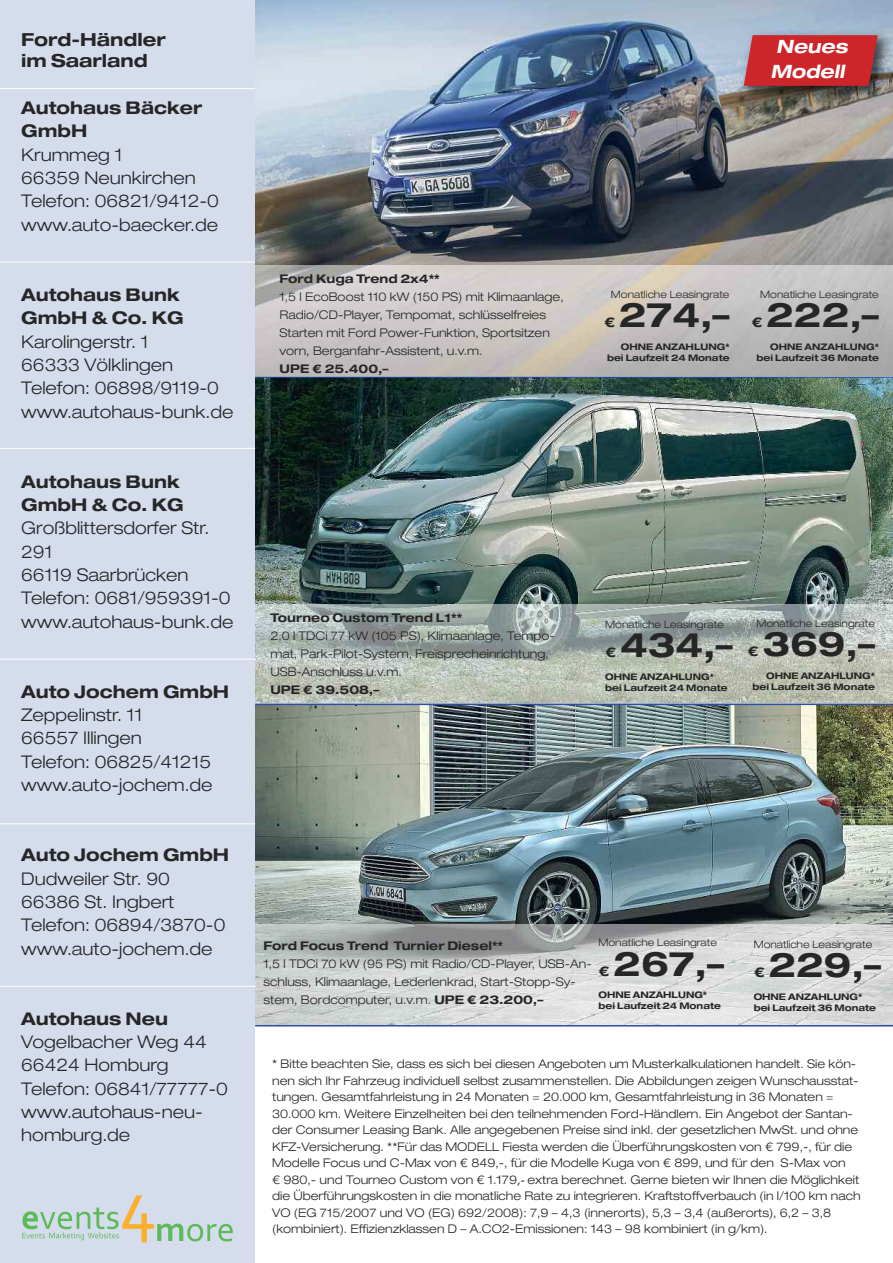
<style>
.page{position:relative;width:893px;height:1263px;background:#fff}
.page>*{position:absolute;margin:0;border:0;box-sizing:border-box;transform-origin:0 0}
.t1{font:700 expanded 33.9px "Ford";color:#272627}
.t2{font:italic 700 expanded 18.45px/25px "Ford";color:#fff;text-align:center}
.t3{font:700 expanded 18px/21.6px "Ford";color:#272627}
.t4{font:300 expanded 17.55px/23.4px "Ford";color:#272627}
.t5{font:700 expanded 17.55px/23.4px "Ford";color:#272627}
.t6{font:700 expanded 13.65px "Ford";color:#272627}
.t7{font:300 expanded 12px/16.5px "Ford CE";color:#272627}
.t8{font:700 expanded 12px "Ford";color:#272627}
.t9{font:300 expanded 10.2px "Ford CE";color:#272627}
.t10{font:700 expanded 9px/10.8px "Ford";color:#272627;text-align:right}
.s1{font-family:"Ford";font-weight:700}
.s2{font-family:"Avenir";font-weight:500;font-style:italic;font-stretch:normal}
</style>
<div class="page">
<img style="left:255px;top:705px;width:638px;height:320px">
<img style="left:255px;top:378px;width:638px;height:226px">
<div style="left:0;top:0;width:255px;height:1263px;background:#d5dcec"></div>
<hr style="left:0;top:986px;width:255px;height:1px;background:#fff">
<hr style="left:0;top:823px;width:255px;height:1px;background:#fff">
<hr style="left:0;top:659px;width:255px;height:1px;background:#fff">
<hr style="left:0;top:448px;width:255px;height:1px;background:#fff">
<hr style="left:0;top:262px;width:255px;height:1px;background:#fff">
<hr style="left:0;top:88px;width:255px;height:1px;background:#fff">
<svg style="left:22px;top:1195px;width:211px;height:47px"></svg>
<img style="left:255px;top:0;width:638px;height:266px">
<hr style="left:255px;top:376px;width:638px;height:2px;background:#2d4f9f">
<hr style="left:255px;top:1025px;width:638px;height:1px;background:#2d4f9f">
<img style="left:737px;top:29px;width:156px;height:76px">
<svg style="left:744px;top:35px;width:134px;height:51px;background:#c52c31"></svg>
<hr style="left:255px;top:376px;width:638px;height:1px;background:#96a7cf">
<img style="left:255px;top:604px;width:638px;height:100px">
<hr style="left:255px;top:704px;width:638px;height:1px;background:#96a7cf">
<img style="left:255px;top:925px;width:638px;height:99px">
<h3 class="t3" style="left:21px;top:29px;width:146px">Ford-Händler im Saarland</h3>
<h2 class="t2" style="left:770px;top:34px;width:83px">Neues<br>Modell</h2>
<h3 class="t5" style="left:21px;top:96px;width:182px">Autohaus Bäcker<br>GmbH</h3>
<h3 class="t4" style="left:21px;top:143px;width:199px">Krummeg 1<br>66359 Neunkirchen<br>Telefon: 06821/9412-0 www.auto-baecker.de</h3>
<h3 class="t5" style="left:21px;top:283px;width:164px">Autohaus Bunk<br>GmbH &amp; Co. KG</h3>
<h3 class="t4" style="left:21px;top:329px;width:214px">Karolingerstr. 1<br>66333 Völklingen<br>Telefon: 06898/9119-0 www.autohaus-bunk.de</h3>
<h3 class="t5" style="left:21px;top:470px;width:164px">Autohaus Bunk<br>GmbH &amp; Co. KG</h3>
<h3 class="t4" style="left:21px;top:516px;width:214px">Großblittersdorfer Str.<br>291<br>66119 Saarbrücken<br>Telefon: 0681/959391-0 www.autohaus-bunk.de</h3>
<h3 class="t5" style="left:21px;top:680px;width:209px">Auto Jochem GmbH</h3>
<h3 class="t4" style="left:21px;top:703px;width:193px">Zeppelinstr. 11<br>66557 Illingen<br>Telefon: 06825/41215 www.auto-jochem.de</h3>
<h3 class="t5" style="left:21px;top:843px;width:209px">Auto Jochem GmbH</h3>
<h3 class="t4" style="left:21px;top:866px;width:206px">Dudweiler Str. 90<br>66386 St. Ingbert<br>Telefon: 06894/3870-0 www.auto-jochem.de</h3>
<h3 class="t5" style="left:21px;top:1007px;width:148px">Autohaus Neu</h3>
<h3 class="t4" style="left:21px;top:1030px;width:208px">Vogelbacher Weg 44<br>66424 Homburg<br>Telefon: 06841/77777-0 www.autohaus-neu&shy;homburg.de</h3>
<p class="t8" style="left:280px;top:271px;width:162px">Ford Kuga Trend 2x4**</p>
<p class="t7" style="left:280px;top:288px;width:286px;line-height:18px">1,5 l EcoBoost 110 kW (150 PS) mit Klimaanlage, Radio/CD-Player, Tempomat, schlüsselfreies Starten mit Ford Power-Funktion, Sportsitzen vorn, Berganfahr-Assistent, u.v.m.</p>
<p class="t8" style="left:280px;top:361px;width:110px">UPE € 25.400,–</p>
<p class="t9" style="left:611px;top:288px;width:120px">Monatliche Leasingrate</p>
<p class="t6" style="left:604px;top:314px;width:13px">€</p>
<h1 class="t1" style="left:619px;top:294px;width:112px">274,–</h1>
<p class="t10" style="left:607px;top:342px;width:124px">OHNE ANZAHLUNG* bei Laufzeit 24 Monate</p>
<p class="t9" style="left:760px;top:288px;width:120px">Monatliche Leasingrate</p>
<p class="t6" style="left:751px;top:314px;width:13px">€</p>
<h1 class="t1" style="left:766px;top:294px;width:114px">222,–</h1>
<p class="t10" style="left:756px;top:341px;width:124px">OHNE ANZAHLUNG* bei Laufzeit 36 Monate</p>
<p class="t8" style="left:270px;top:610px;width:193px">Tourneo Custom Trend L1**</p>
<p class="t7" style="left:270px;top:626px;width:286px;line-height:18px">2,0 l TDCi 77 kW (105 PS), Klimaanlage, Tempo&shy;mat, Park-Pilot-System, Freisprecheinrichtung,<br>USB-Anschluss u.v.m.</p>
<p class="t8" style="left:270px;top:682px;width:110px">UPE € 39.508,–</p>
<p class="t9" style="left:605px;top:618px;width:120px">Monatliche Leasingrate</p>
<p class="t6" style="left:605px;top:644px;width:13px">€</p>
<h1 class="t1" style="left:620px;top:624px;width:114px">434,–</h1>
<p class="t10" style="left:605px;top:671px;width:124px;text-align:left">OHNE ANZAHLUNG* bei Laufzeit 24 Monate</p>
<p class="t9" style="left:756px;top:617px;width:120px">Monatliche Leasingrate</p>
<p class="t6" style="left:747px;top:643px;width:13px">€</p>
<h1 class="t1" style="left:762px;top:623px;width:114px">369,–</h1>
<p class="t10" style="left:752px;top:670px;width:124px">OHNE ANZAHLUNG* bei Laufzeit 36 Monate</p>
<p class="t9" style="left:598px;top:936px;width:120px">Monatliche Leasingrate</p>
<p class="t6" style="left:598px;top:962px;width:13px">€</p>
<p class="t8" style="left:264px;top:938px;width:241px">Ford Focus Trend Turnier Diesel**</p>
<p class="t7" style="left:264px;top:955px;width:330px;line-height:18px">1,5 l TDCi 70 kW (95 PS) mit Radio/CD-Player, USB-An&shy;schluss, Klimaanlage, Lederlenkrad, Start-Stopp-Sy&shy;stem, Bordcomputer, u.v.m. <span class="s1">UPE € 23.200,–</span></p>
<h1 class="t1" style="left:613px;top:942px;width:112px">267,–</h1>
<p class="t10" style="left:598px;top:990px;width:124px;text-align:left">OHNE ANZAHLUNG* bei Laufzeit 24 Monate</p>
<p class="t9" style="left:754px;top:938px;width:120px">Monatliche Leasingrate</p>
<p class="t6" style="left:754px;top:963px;width:13px">€</p>
<h1 class="t1" style="left:768px;top:944px;width:114px">229,–</h1>
<p class="t10" style="left:754px;top:991px;width:124px;text-align:left">OHNE ANZAHLUNG* bei Laufzeit 36 Monate</p>
<p class="t7" style="left:272px;top:1055px;width:590px">* Bitte beachten Sie, dass es sich bei diesen Angeboten um Musterkalkulationen handelt. Sie kön&shy;nen sich Ihr Fahrzeug individuell selbst zusammenstellen. Die Abbildungen zeigen Wunschausstat&shy;tungen. Gesamtfahrleistung in 24 Monaten = 20.000 km, Gesamtfahrleistung in 36 Monaten = 30.000 km. Weitere Einzelheiten bei den teilnehmenden Ford-Händlern. Ein Angebot der Santan&shy;der Consumer Leasing Bank. Alle angegebenen Preise sind inkl. der gesetzlichen MwSt. und ohne KFZ-Versicherung. **Für das MODELL Fiesta werden die Überführungskosten von € 799,-, für die Modelle Focus und C-Max von € 849,-, für die Modelle Kuga von € 899, und für den S-Max von<br>€ 980,- und Tourneo Custom von € 1.179<span class="s2">,-</span> extra berechnet. Gerne bieten wir Ihnen die Möglichkeit die Überführungskosten in die monatliche Rate zu integrieren. Kraftstoffverbauch (in l/100 km nach VO (EG 715/2007 und VO (EG) 692/2008): 7,9 – 4,3 (innerorts), 5,3 – 3,4 (außerorts), 6,2 – 3,8 (kombiniert). Effizienzklassen D – A.CO2-Emissionen: 143 – 98 kombiniert (in g/km).</p>
</div>
